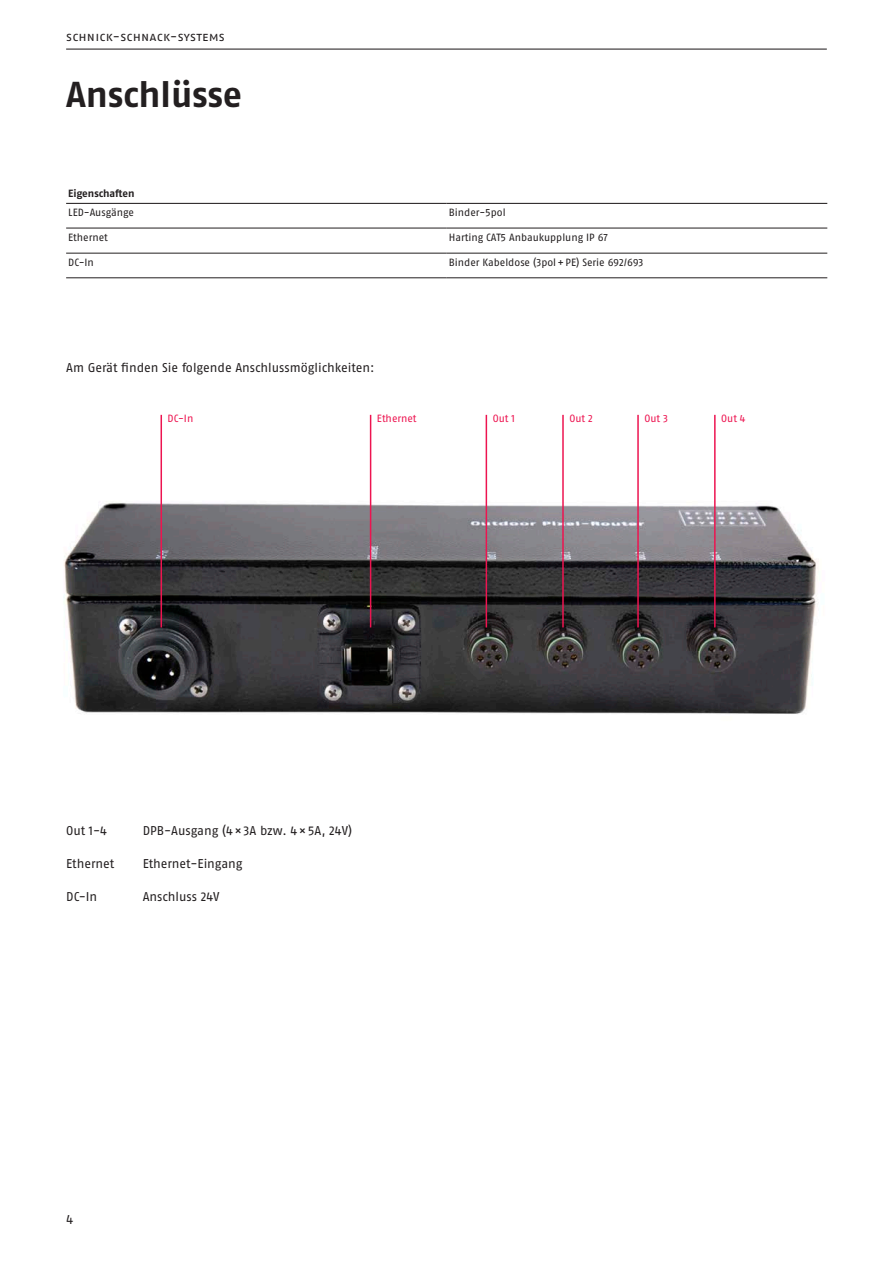
<style>
.page{position:relative;width:893px;height:1263px;background:#fff}
.page>*{position:absolute;margin:0;border:0;box-sizing:border-box;transform-origin:0 0}
.t1{font:700 36px "Fago OT";color:#231f20}
.t2{font:12.75px "Fago OT";color:#231f20}
.t3{font:12.75px "Fago OT";letter-spacing:.02em;color:#231f20}
.t4{font:10.5px "Fago OT";color:#231f20}
.t5{font:10.5px "Fago OT";color:#ed1450}
.t6{font:700 10.5px "Fago OT";letter-spacing:-.005em;color:#231f20}
</style>
<div class="page">
<hr style="left:66px;top:49px;width:761px;height:1px;background:#231f20">
<hr style="left:66px;top:203px;width:381px;height:1px;background:#231f20">
<hr style="left:447px;top:203px;width:380px;height:1px;background:#231f20">
<hr style="left:66px;top:228px;width:381px;height:1px;background:#231f20">
<hr style="left:447px;top:228px;width:380px;height:1px;background:#231f20">
<hr style="left:66px;top:253px;width:381px;height:1px;background:#231f20">
<hr style="left:447px;top:253px;width:380px;height:1px;background:#231f20">
<hr style="left:66px;top:278px;width:381px;height:1px;background:#231f20">
<hr style="left:447px;top:278px;width:380px;height:1px;background:#231f20">
<img style="left:63px;top:445px;width:755px;height:269px">
<hr style="left:161px;top:415px;width:1px;height:212px;background:#ed1450">
<hr style="left:370px;top:415px;width:1px;height:212px;background:#ed1450">
<hr style="left:486px;top:415px;width:1px;height:212px;background:#ed1450">
<hr style="left:562px;top:415px;width:2px;height:212px;background:#ed1450">
<hr style="left:637px;top:415px;width:2px;height:212px;background:#ed1450">
<hr style="left:714px;top:415px;width:2px;height:212px;background:#ed1450">
<p class="t3" style="left:66px;top:29px;width:160px">schnick-schnack-systems</p>
<h1 class="t1" style="left:66px;top:73px;width:177px">Anschlüsse</h1>
<p class="t6" style="left:68px;top:187px;width:68px">Eigenschaften</p>
<p class="t4" style="left:68px;top:206px;width:67px">LED-Ausgänge</p>
<p class="t4" style="left:449px;top:206px;width:58px">Binder-5pol</p>
<p class="t4" style="left:68px;top:231px;width:41px">Ethernet</p>
<p class="t4" style="left:449px;top:231px;width:161px">Harting CAT5 Anbaukupplung IP 67</p>
<p class="t4" style="left:68px;top:256px;width:27px">DC-In</p>
<p class="t4" style="left:449px;top:256px;width:196px">Binder Kabeldose (3pol+PE) Serie 692/693</p>
<p class="t2" style="left:66px;top:360px;width:310px">Am Gerät finden Sie folgende Anschlussmöglichkeiten:</p>
<p class="t5" style="left:168px;top:412px;width:27px">DC-In</p>
<p class="t5" style="left:377px;top:412px;width:41px">Ethernet</p>
<p class="t5" style="left:493px;top:412px;width:24px">Out 1</p>
<p class="t5" style="left:569px;top:412px;width:25px">Out 2</p>
<p class="t5" style="left:644px;top:412px;width:25px">Out 3</p>
<p class="t5" style="left:721px;top:412px;width:26px">Out 4</p>
<p class="t2" style="left:66px;top:823px;width:42px">Out 1-4</p>
<p class="t2" style="left:143px;top:823px;width:211px">DPB-Ausgang (4×3A bzw. 4×5A, 24V)</p>
<p class="t2" style="left:66px;top:856px;width:50px">Ethernet</p>
<p class="t2" style="left:143px;top:856px;width:101px">Ethernet-Eingang</p>
<p class="t2" style="left:66px;top:889px;width:33px">DC-In</p>
<p class="t2" style="left:143px;top:889px;width:78px">Anschluss 24V</p>
<p class="t2" style="left:66px;top:1212px;width:9px">4</p>
</div>
